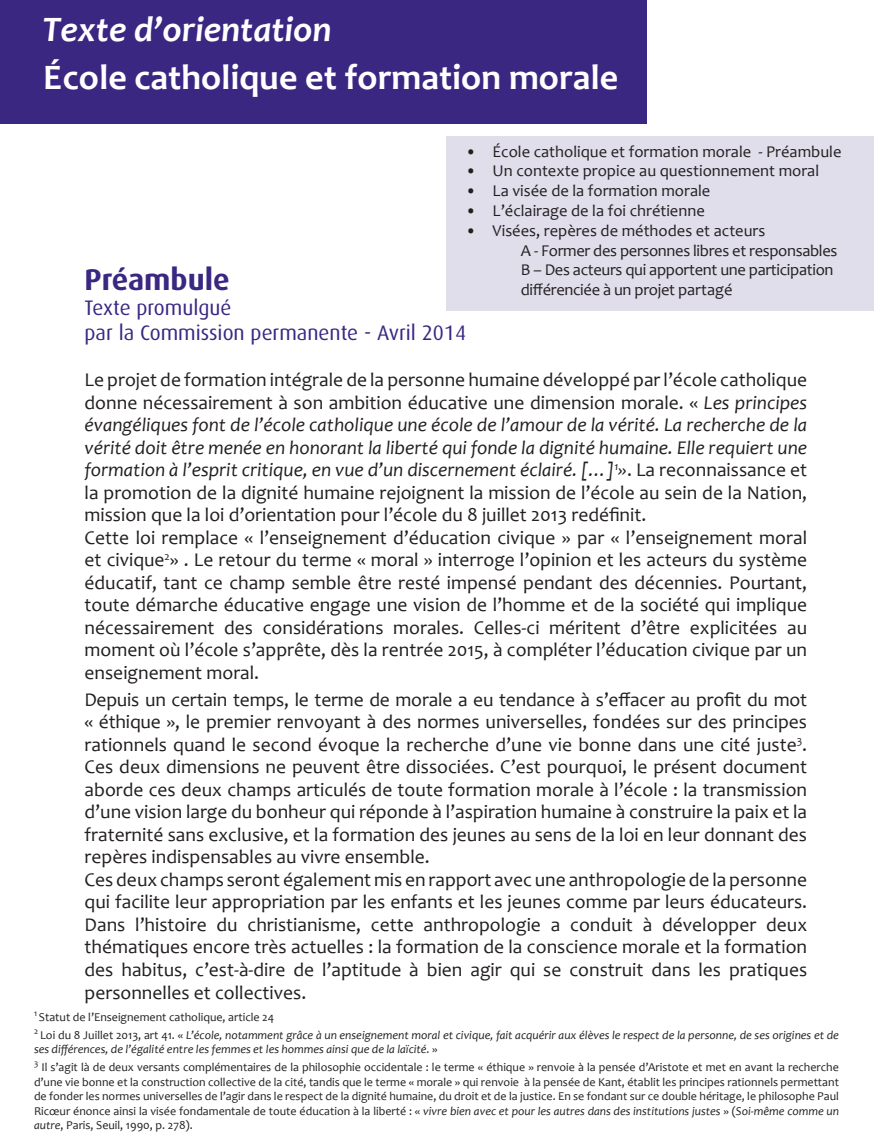
<style>
.page{position:relative;width:893px;height:1144px;background:#fff}
.page>*{position:absolute;margin:0;border:0;box-sizing:border-box;transform-origin:0 0}
.t1{font:700 36px "Candara";color:#fff}
.t2{font:italic 700 36px "Candara";color:#fff}
.t3{font:700 30px "Dax";color:#3a2782}
.t4{font:21px/25.2px "Dax";color:#3a2782}
.t5{font:19.5px/22.5px "Candara";color:#231f20}
.t6{font:16.5px/19.8px "Candara";letter-spacing:-.02em;color:#231f20}
.t7{font:16.5px "Candara";color:#231f20}
.t8{font:12px/14.4px "Candara";color:#231f20}
.t9{font:italic 12px/18px "Candara";color:#231f20}
.s1{font-style:italic}
.s2{font-style:normal}
</style>
<div class="page">
<div style="left:0;top:0;width:646px;height:123px;background:#3a2782"></div>
<div style="left:446px;top:136px;width:428px;height:174px;background:#e1deec"></div>
<h1 class="t2" style="left:43px;top:6px;width:291px">Texte d’orientation</h1>
<h1 class="t1" style="left:43px;top:55px;width:577px">École catholique et formation morale</h1>
<p class="t7" style="left:466px;top:141px;width:377px">• École catholique et formation morale - Préambule</p>
<p class="t7" style="left:466px;top:161px;width:355px">• Un contexte propice au questionnement moral</p>
<p class="t7" style="left:466px;top:180px;width:246px">• La visée de la formation morale</p>
<p class="t7" style="left:466px;top:200px;width:241px">• L’éclairage de la foi chrétienne</p>
<p class="t6" style="left:521px;top:220px;width:318px;text-indent:-55px">• Visées, repères de méthodes et acteurs<br>A - Former des personnes libres et responsables B – Des acteurs qui apportent une participation différenciée à un projet partagé</p>
<h2 class="t3" style="left:85px;top:263px;width:147px">Préambule</h2>
<p class="t4" style="left:85px;top:295px;width:383px">Texte promulgué<br>par la Commission permanente - Avril 2014</p>
<p class="t5" style="left:85px;top:368px;width:724px">Le projet de formation intégrale de la personne humaine développé par l’école catholique donne nécessairement à son ambition éducative une dimension morale. « <span class="s1">Les principes évangéliques font de l’école catholique une école de l’amour de la vérité. La recherche de la vérité doit être menée en honorant la liberté qui fonde la dignité humaine. Elle requiert une formation à l’esprit critique, en vue d’un discernement éclairé. […]</span><sup>1</sup><span class="s1">»</span>. La reconnaissance et la promotion de la dignité humaine rejoignent la mission de l’école au sein de la Nation, mission que la loi d’orientation pour l’école du 8 juillet 2013 redéfinit.<br>Cette loi remplace « l’enseignement d’éducation civique » par « l’enseignement moral et civique<sup>2</sup>» . Le retour du terme « moral » interroge l’opinion et les acteurs du système éducatif, tant ce champ semble être resté impensé pendant des décennies. Pourtant, toute démarche éducative engage une vision de l’homme et de la société qui implique nécessairement des considérations morales. Celles-ci méritent d’être explicitées au moment où l’école s’apprête, dès la rentrée 2015, à compléter l’éducation civique par un enseignement moral.</p>
<p class="t5" style="left:85px;top:688px;width:724px">Depuis un certain temps, le terme de morale a eu tendance à s’effacer au profit du mot « éthique », le premier renvoyant à des normes universelles, fondées sur des principes rationnels quand le second évoque la recherche d’une vie bonne dans une cité juste<sup>3</sup>.<br>Ces deux dimensions ne peuvent être dissociées. C’est pourquoi, le présent document aborde ces deux champs articulés de toute formation morale à l’école : la transmission d’une vision large du bonheur qui réponde à l’aspiration humaine à construire la paix et la fraternité sans exclusive, et la formation des jeunes au sens de la loi en leur donnant des repères indispensables au vivre ensemble.<br>Ces deux champs seront également mis en rapport avec une anthropologie de la personne qui facilite leur appropriation par les enfants et les jeunes comme par leurs éducateurs.<br>Dans l’histoire du christianisme, cette anthropologie a conduit à développer deux thématiques encore très actuelles : la formation de la conscience morale et la formation des habitus, c’est-à-dire de l’aptitude à bien agir qui se construit dans les pratiques personnelles et collectives.</p>
<p class="t9" style="left:34px;top:1008px;width:806px"><sup>1</sup> <span class="s2">Statut de l’Enseignement catholique, article 24<br></span><sup>2</sup> <span class="s2">Loi du 8 Juillet 2013, art 41. «</span> L’école, notamment grâce à un enseignement moral et civique, fait acquérir aux élèves le respect de la personne, de ses origines et de</p>
<p class="t8" style="left:34px;top:1040px;width:806px;line-height:18px"><span class="s1">ses différences, de l’égalité entre les femmes et les hommes ainsi que de la laïcité.</span> »<br><sup>3</sup> Il s’agit là de deux versants complémentaires de la philosophie occidentale : le terme « éthique » renvoie à la pensée d’Aristote et met en avant la recherche</p>
<p class="t8" style="left:34px;top:1074px;width:806px;text-align:justify">d’une vie bonne et la construction collective de la cité, tandis que le terme « morale » qui renvoie à la pensée de Kant, établit les principes rationnels permettant de fonder les normes universelles de l’agir dans le respect de la dignité humaine, du droit et de la justice. En se fondant sur ce double héritage, le philosophe Paul Ricœur énonce ainsi la visée fondamentale de toute éducation à la liberté : « <span class="s1">vivre bien avec et pour les autres dans des institutions justes</span> » (<span class="s1">Soi-même comme un autre</span>, Paris, Seuil, 1990, p. 278).</p>
</div>
